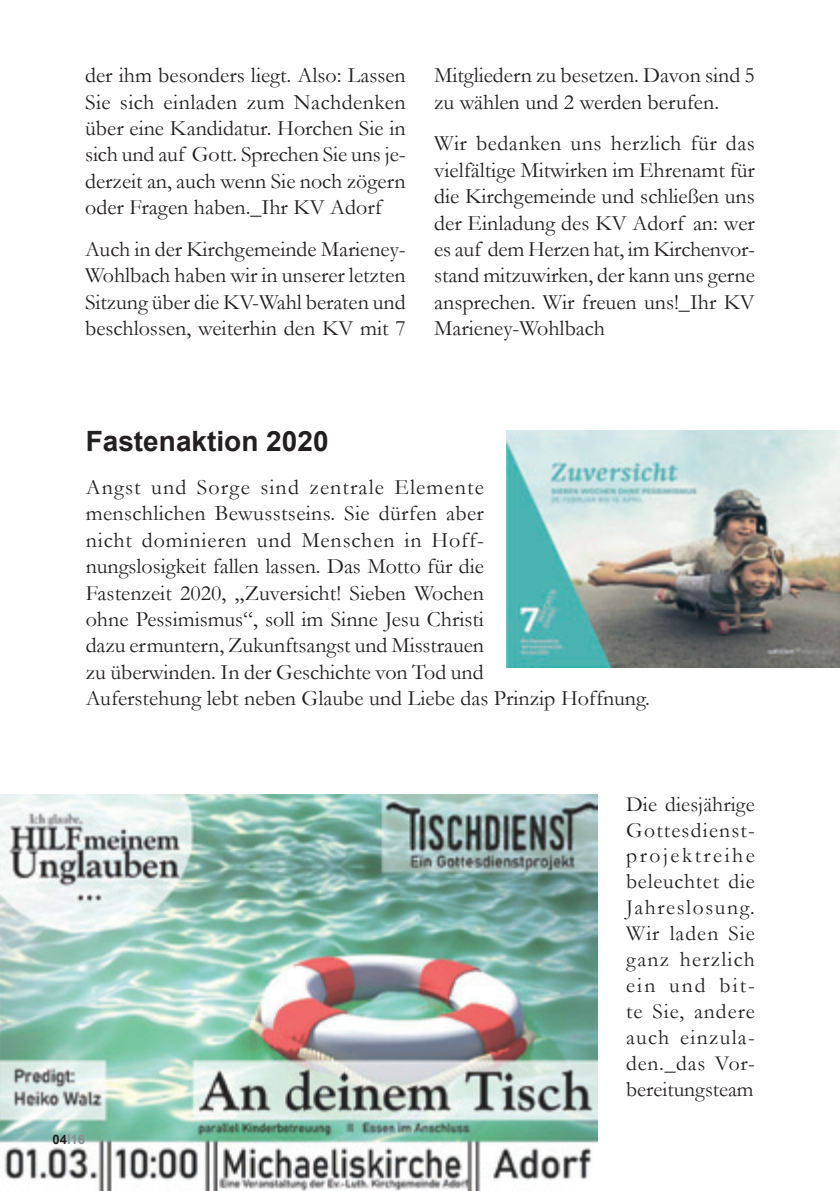
<style>
.page{position:relative;width:840px;height:1191px;background:#fff}
.page>*{position:absolute;margin:0;border:0;box-sizing:border-box;transform-origin:0 0}
.Artikel_Überschrift{font:700 28px "Arial";color:#231f20}
.Artikel_Text_normal{font:22px/26.4px "Garamond";color:#231f20;text-align:justify}
.Artikel_Text_Absatz{font:22px/26.4px "Garamond";color:#231f20}
.Artikel_Text_normal-2{font:21.6px/26px "Garamond";letter-spacing:.045em;color:#231f20;text-align:justify}
.Impressum{font:700 13px "Arial";color:#8d8f92}
.s1{color:#231f20}
</style>
<div class="page">
<img style="left:0;top:794px;width:597px;height:397px">
<img style="left:506px;top:430px;width:333px;height:237px">
<p class="Artikel_Text_normal" style="left:85px;top:62px;width:322px">der ihm besonders liegt. Also: Lassen Sie sich einladen zum Nachdenken über eine Kandidatur. Horchen Sie in sich und auf Gott. Sprechen Sie uns je&shy;derzeit an, auch wenn Sie noch zögern oder Fragen haben._Ihr KV Adorf</p>
<p class="Artikel_Text_normal" style="left:85px;top:235px;width:322px">Auch in der Kirchgemeinde Marieney-Wohlbach haben wir in unserer letzten Sitzung über die KV-Wahl beraten und beschlossen, weiterhin den KV mit 7</p>
<p class="Artikel_Text_normal" style="left:434px;top:62px;width:322px">Mitgliedern zu besetzen. Davon sind 5 zu wählen und 2 werden berufen.</p>
<p class="Artikel_Text_normal" style="left:434px;top:130px;width:322px">Wir bedanken uns herzlich für das vielfältige Mitwirken im Ehrenamt für die Kirchgemeinde und schließen uns der Einladung des KV Adorf an: wer es auf dem Herzen hat, im Kirchenvor&shy;stand mitzuwirken, der kann uns gerne ansprechen. Wir freuen uns!_Ihr KV Marieney-Wohlbach</p>
<p class="Artikel_Überschrift" style="left:86px;top:421px;width:244px">Fastenaktion 2020</p>
<p class="Artikel_Text_Absatz" style="left:86px;top:473px;width:565px">Angst und Sorge sind zentrale Elemente<br>menschlichen Bewusstseins. Sie dürfen aber<br>nicht dominieren und Menschen in Hoff-<br>nungslosigkeit fallen lassen. Das Motto für die<br>Fastenzeit 2020, „Zuversicht! Sieben Wochen<br>ohne Pessimismus“, soll im Sinne Jesu Christi<br>dazu ermuntern, Zukunftsangst und Misstrauen<br>zu überwinden. In der Geschichte von Tod und<br>Auferstehung lebt neben Glaube und Liebe das Prinzip Hoffnung.</p>
<p class="Impressum" style="left:53px;top:1130px;width:34px"><span class="s1">04</span>I16</p>
<p class="Artikel_Text_normal-2" style="left:626px;top:790px;width:130px">Die diesjährige Gottesdienst&shy;projektreihe beleuchtet die Jahreslosung.<br>Wir laden Sie ganz herzlich ein und bit&shy;te Sie, andere auch einzula&shy;den._das Vor&shy;bereitungsteam</p>
</div>
